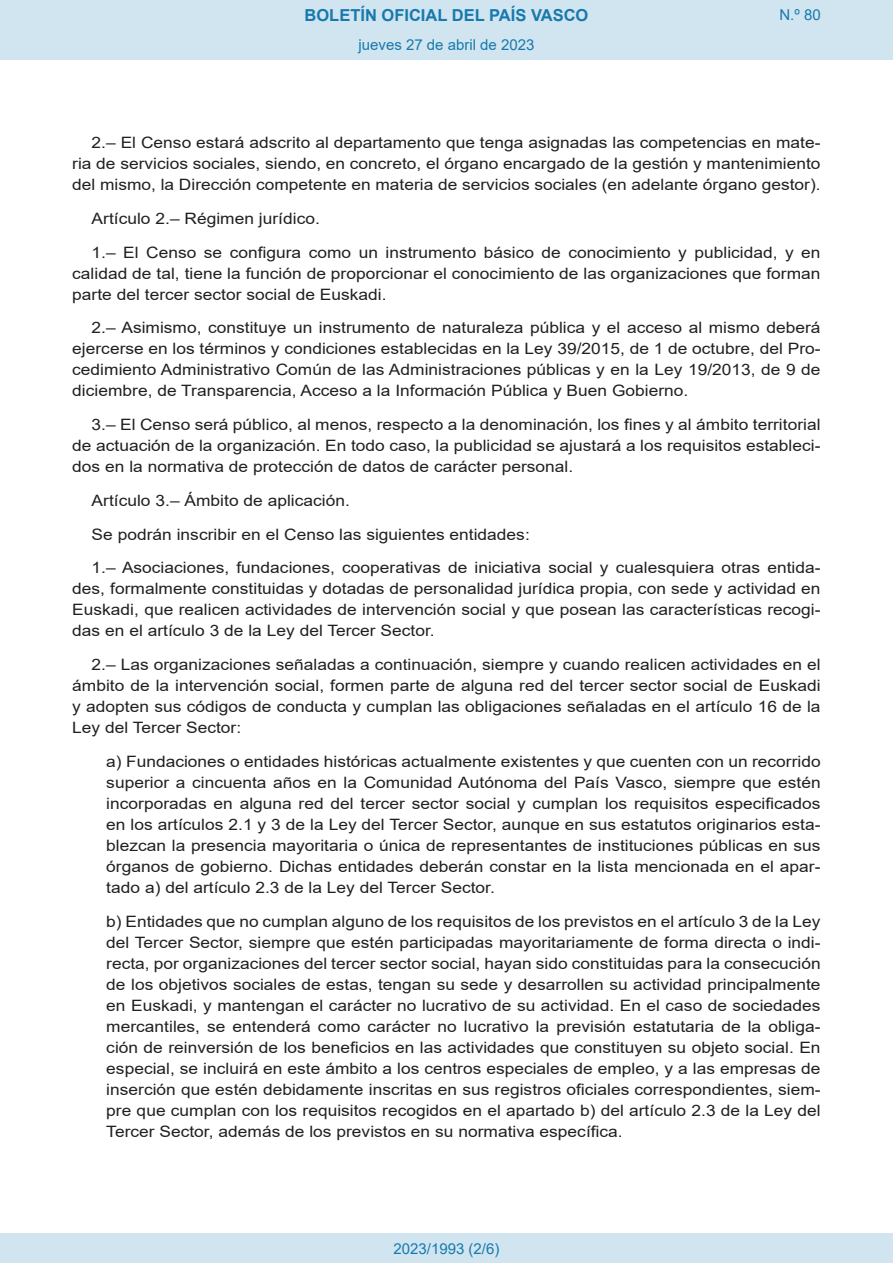
<style>
.page{position:relative;width:893px;height:1263px;background:#fff}
.page>*{position:absolute;margin:0;border:0;box-sizing:border-box;transform-origin:0 0}
.t1{font:700 16.5px "Arial";color:#1879ad}
.BOPVDetalle{font:15.6px/21px "Arial";color:#231f20;text-align:justify;scale:1.11 1}
.BOPVDetalle1{font:15.6px/21px "Arial";color:#231f20;text-align:justify;scale:1.11 1}
.Paginacion_Centro{font:15px "Arial";color:#1879ad}
</style>
<div class="page">
<div style="left:0;top:0;width:893px;height:60px;background:#d0e5f0"></div>
<div style="left:0;top:1233px;width:893px;height:30px;background:#d0e5f0"></div>
<p class="t1" style="left:305px;top:3px;width:285px">BOLETÍN OFICIAL DEL PAÍS VASCO</p>
<p class="Paginacion_Centro" style="left:358px;top:35px;width:177px">jueves 27 de abril de 2023</p>
<p class="Paginacion_Centro" style="left:779px;top:5px;width:43px">N.º 80</p>
<p class="BOPVDetalle" style="left:72px;top:132px;width:676px;text-indent:19px">2.– El Censo estará adscrito al departamento que tenga asignadas las competencias en mate&shy;ria de servicios sociales, siendo, en concreto, el órgano encargado de la gestión y mantenimiento del mismo, la Dirección competente en materia de servicios sociales (en adelante órgano gestor).</p>
<p class="BOPVDetalle" style="left:92px;top:208px;width:207px">Artículo 2.– Régimen jurídico.</p>
<p class="BOPVDetalle" style="left:72px;top:242px;width:676px;text-indent:19px">1.– El Censo se configura como un instrumento básico de conocimiento y publicidad, y en calidad de tal, tiene la función de proporcionar el conocimiento de las organizaciones que forman parte del tercer sector social de Euskadi.</p>
<p class="BOPVDetalle" style="left:72px;top:317px;width:676px;text-indent:19px">2.– Asimismo, constituye un instrumento de naturaleza pública y el acceso al mismo deberá ejercerse en los términos y condiciones establecidas en la Ley 39/2015, de 1 de octubre, del Pro&shy;cedimiento Administrativo Común de las Administraciones públicas y en la Ley 19/2013, de 9 de diciembre, de Transparencia, Acceso a la Información Pública y Buen Gobierno.</p>
<p class="BOPVDetalle" style="left:72px;top:414px;width:676px;text-indent:19px">3.– El Censo será público, al menos, respecto a la denominación, los fines y al ámbito territorial de actuación de la organización. En todo caso, la publicidad se ajustará a los requisitos estableci&shy;dos en la normativa de protección de datos de carácter personal.</p>
<p class="BOPVDetalle" style="left:92px;top:490px;width:234px">Artículo 3.– Ámbito de aplicación.</p>
<p class="BOPVDetalle" style="left:92px;top:524px;width:396px">Se podrán inscribir en el Censo las siguientes entidades:</p>
<p class="BOPVDetalle" style="left:72px;top:557px;width:676px;text-indent:19px">1.– Asociaciones, fundaciones, cooperativas de iniciativa social y cualesquiera otras entida&shy;des, formalmente constituidas y dotadas de personalidad jurídica propia, con sede y actividad en Euskadi, que realicen actividades de intervención social y que posean las características recogi&shy;das en el artículo 3 de la Ley del Tercer Sector.</p>
<p class="BOPVDetalle" style="left:72px;top:654px;width:676px;text-indent:19px">2.– Las organizaciones señaladas a continuación, siempre y cuando realicen actividades en el ámbito de la intervención social, formen parte de alguna red del tercer sector social de Euskadi y adopten sus códigos de conducta y cumplan las obligaciones señaladas en el artículo 16 de la Ley del Tercer Sector:</p>
<p class="BOPVDetalle1" style="left:106px;top:751px;width:645px">a) Fundaciones o entidades históricas actualmente existentes y que cuenten con un recorrido superior a cincuenta años en la Comunidad Autónoma del País Vasco, siempre que estén incorporadas en alguna red del tercer sector social y cumplan los requisitos especificados en los artículos 2.1 y 3 de la Ley del Tercer Sector, aunque en sus estatutos originarios esta&shy;blezcan la presencia mayoritaria o única de representantes de instituciones públicas en sus órganos de gobierno. Dichas entidades deberán constar en la lista mencionada en el apar&shy;tado a) del artículo 2.3 de la Ley del Tercer Sector.</p>
<p class="BOPVDetalle1" style="left:106px;top:911px;width:645px">b) Entidades que no cumplan alguno de los requisitos de los previstos en el artículo 3 de la Ley del Tercer Sector, siempre que estén participadas mayoritariamente de forma directa o indi&shy;recta, por organizaciones del tercer sector social, hayan sido constituidas para la consecución de los objetivos sociales de estas, tengan su sede y desarrollen su actividad principalmente en Euskadi, y mantengan el carácter no lucrativo de su actividad. En el caso de sociedades mercantiles, se entenderá como carácter no lucrativo la previsión estatutaria de la obliga&shy;ción de reinversión de los beneficios en las actividades que constituyen su objeto social. En especial, se incluirá en este ámbito a los centros especiales de empleo, y a las empresas de inserción que estén debidamente inscritas en sus registros oficiales correspondientes, siem&shy;pre que cumplan con los requisitos recogidos en el apartado b) del artículo 2.3 de la Ley del Tercer Sector, además de los previstos en su normativa específica.</p>
<p class="Paginacion_Centro" style="left:393px;top:1238px;width:107px">2023/1993 (2/6)</p>
</div>
